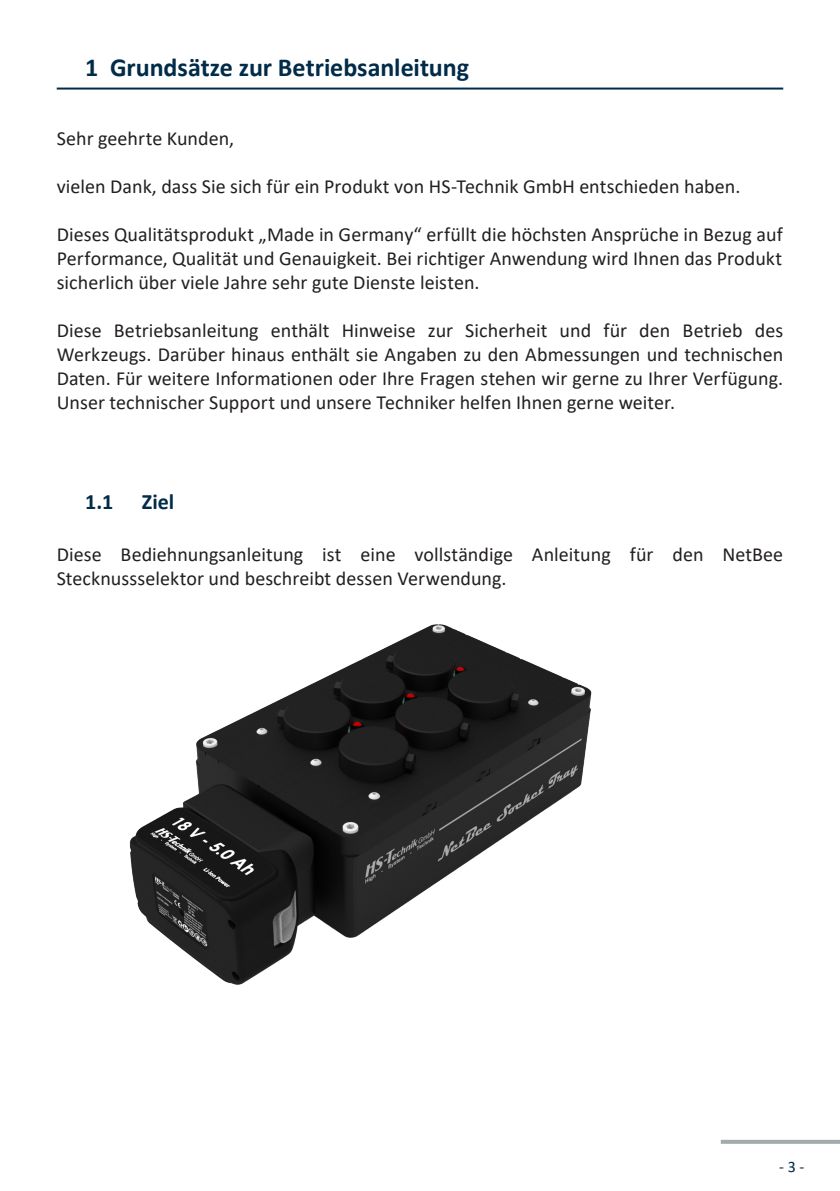
<style>
.page{position:relative;width:840px;height:1191px;background:#fff}
.page>*{position:absolute;margin:0;border:0;box-sizing:border-box;transform-origin:0 0}
.Überschrift_0{font:700 26px "Calibri";color:#002b49}
.Überschrift_1{font:700 22px "Calibri";color:#002b49}
.Text_BA{font:20px/24px "Calibri";color:#231f20;text-align:justify}
.t1{font:16px "Calibri";color:#002b49}
</style>
<div class="page">
<svg style="left:720px;top:1139px;width:119px;height:4px"></svg>
<hr style="left:57px;top:88px;width:725px;height:2px;background:#002b49">
<img style="left:129px;top:624px;width:463px;height:361px">
<p class="Überschrift_0" style="left:85px;top:49px;width:385px">1 Grundsätze zur Betriebsanleitung</p>
<p class="Text_BA" style="left:57px;top:126px;width:179px">Sehr geehrte Kunden,</p>
<p class="Text_BA" style="left:57px;top:174px;width:685px">vielen Dank, dass Sie sich für ein Produkt von HS-Technik GmbH entschieden haben.</p>
<p class="Text_BA" style="left:57px;top:222px;width:727px">Dieses Qualitätsprodukt „Made in Germany“ erfüllt die höchsten Ansprüche in Bezug auf</p>
<p class="Text_BA" style="left:57px;top:246px;width:726px">Performance, Qualität und Genauigkeit. Bei richtiger Anwendung wird Ihnen das Produkt</p>
<p class="Text_BA" style="left:57px;top:270px;width:424px">sicherlich über viele Jahre sehr gute Dienste leisten.</p>
<p class="Text_BA" style="left:57px;top:318px;width:727px">Diese Betriebsanleitung enthält Hinweise zur Sicherheit und für den Betrieb des Werkzeugs. Darüber hinaus enthält sie Angaben zu den Abmessungen und technischen Daten. Für weitere Informationen oder Ihre Fragen stehen wir gerne zu Ihrer Verfügung.<br>Unser technischer Support und unsere Techniker helfen Ihnen gerne weiter.</p>
<p class="Überschrift_1" style="left:85px;top:486px;width:30px">1.1</p>
<p class="Überschrift_1" style="left:142px;top:486px;width:34px">Ziel</p>
<p class="Text_BA" style="left:57px;top:542px;width:727px">Diese Bediehnungsanleitung ist eine vollständige Anleitung für den NetBee<br>Stecknussselektor und beschreibt dessen Verwendung.</p>
<p class="t1" style="left:778px;top:1155px;width:27px">- 3 -</p>
</div>
